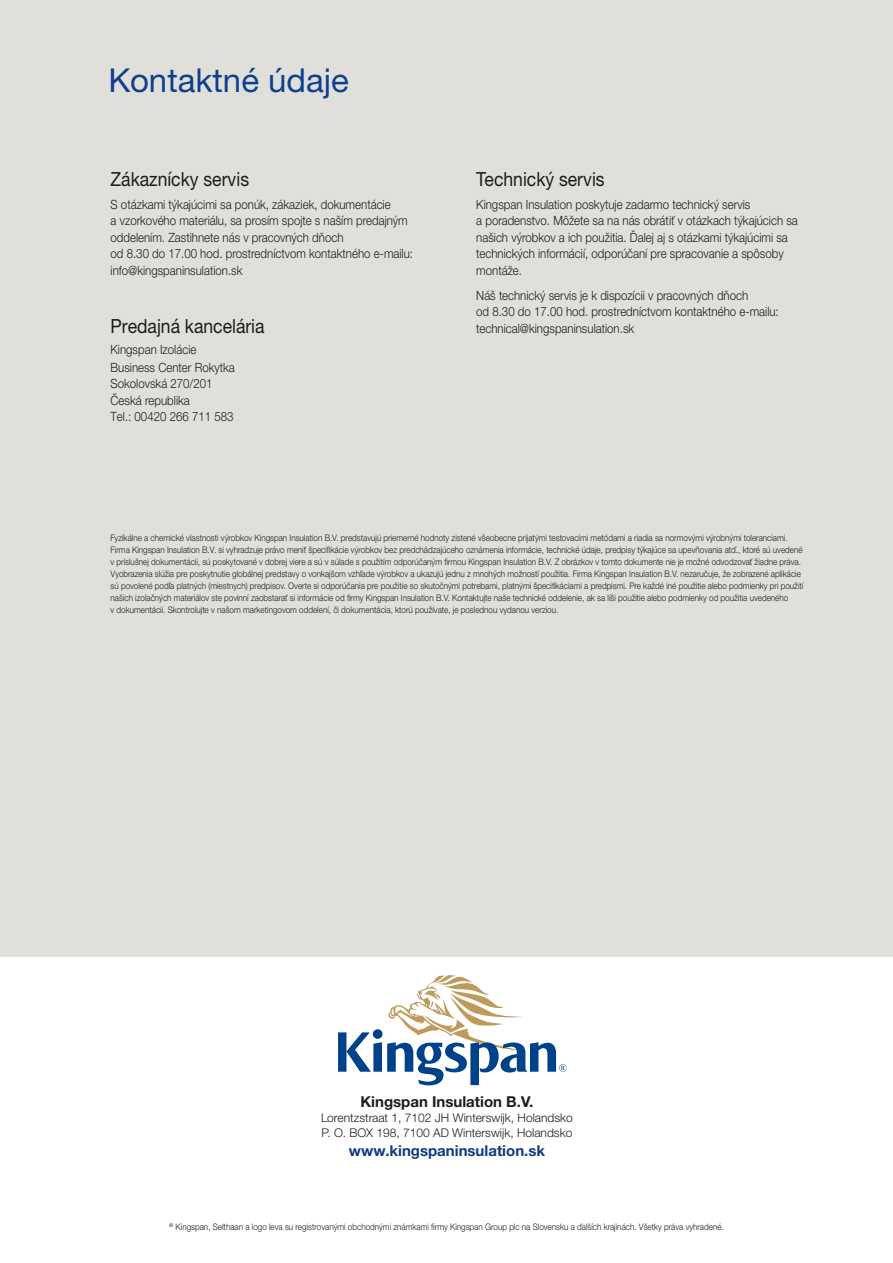
<style>
.page{position:relative;width:893px;height:1263px;background:#fff}
.page>*{position:absolute;margin:0;border:0;box-sizing:border-box;transform-origin:0 0}
.t1{font:33px "Helvetica Neue LTW1 G";color:#0f408e}
.t2{font:19.5px "Helvetica Neue LTW1 G";color:#1d1d1b;scale:.9 1}
.t3{font:700 15px "Helvetica Neue LTW1 G";color:#0e3b83}
.t4{font:700 15px "Helvetica Neue LTW1 G";color:#1d1d1b}
.t5{font:300 12.75px/16.5px "Helvetica Neue LTW1 G";color:#1d1d1b;scale:.9 1}
.t6{font:300 12px/15px "Helvetica Neue LTW1 G";color:#1d1d1b}
.t7{font:300 9px/12px "Helvetica Neue LTW1 G";color:#1d1d1b;scale:.9 1}
</style>
<div class="page">
<div style="left:0;top:0;width:893px;height:957px;background:#e0dfda"></div>
<svg style="left:338px;top:975px;width:228px;height:110px"></svg>
<h1 class="t1" style="left:108px;top:59px;width:242px">Kontaktné údaje</h1>
<h2 class="t2" style="left:111px;top:167px;width:155px">Zákaznícky servis</h2>
<p class="t5" style="left:111px;top:196px;width:338px">S otázkami týkajúcimi sa ponúk, zákaziek, dokumentácie<br>a vzorkového materiálu, sa prosím spojte s naším predajným oddelením. Zastihnete nás v pracovných dňoch<br>od 8.30 do 17.00 hod. prostredníctvom kontaktného e-mailu: info@kingspaninsulation.sk</p>
<h2 class="t2" style="left:111px;top:314px;width:173px">Predajná kancelária</h2>
<h3 class="t5" style="left:111px;top:341px;width:140px">Kingspan Izolácie<br>Business Center Rokytka<br>Sokolovská 270/201<br>Česká republika<br>Tel.: 00420 266 711 583</h3>
<h2 class="t2" style="left:476px;top:167px;width:144px">Technický servis</h2>
<p class="t5" style="left:476px;top:196px;width:359px">Kingspan Insulation poskytuje zadarmo technický servis<br>a poradenstvo. Môžete sa na nás obrátiť v otázkach týkajúcich sa našich výrobkov a ich použitia. Ďalej aj s otázkami týkajúcimi sa technických informácií, odporúčaní pre spracovanie a spôsoby montáže.</p>
<h3 class="t5" style="left:476px;top:287px;width:338px">Náš technický servis je k dispozícii v pracovných dňoch<br>od 8.30 do 17.00 hod. prostredníctvom kontaktného e-mailu: technical@kingspaninsulation.sk</h3>
<p class="t7" style="left:111px;top:531px;width:771px">Fyzikálne a chemické vlastnosti výrobkov Kingspan Insulation B.V. predstavujú priemerné hodnoty zistené všeobecne prijatými testovacími metódami a riadia sa normovými výrobnými toleranciami.<br>Firma Kingspan Insulation B.V. si vyhradzuje právo meniť špecifikácie výrobkov bez predchádzajúceho oznámenia informácie, technické údaje, predpisy týkajúce sa upevňovania atď., ktoré sú uvedené v príslušnej dokumentácii, sú poskytované v dobrej viere a sú v súlade s použitím odporúčaným firmou Kingspan Insulation B.V. Z obrázkov v tomto dokumente nie je možné odvodzovať žiadne práva.<br>Vyobrazenia slúžia pre poskytnutie globálnej predstavy o vonkajšom vzhľade výrobkov a ukazujú jednu z mnohých možností použitia. Firma Kingspan Insulation B.V. nezaručuje, že zobrazené aplikácie sú povolené podľa platných (miestnych) predpisov. Overte si odporúčania pre použitie so skutočnými potrebami, platnými špecifikáciami a predpismi. Pre každé iné použitie alebo podmienky pri použití našich izolačných materiálov ste povinní zaobstarať si informácie od firmy Kingspan Insulation B.V. Kontaktujte naše technické oddelenie, ak sa líši použitie alebo podmienky od použitia uvedeného<br>v dokumentácii. Skontrolujte v našom marketingovom oddelení, či dokumentácia, ktorú používate, je poslednou vydanou verziou.</p>
<h3 class="t4" style="left:360px;top:1092px;width:174px">Kingspan Insulation B.V.</h3>
<h3 class="t6" style="left:321px;top:1110px;width:253px">Lorentzstraat 1, 7102 JH Winterswijk, Holandsko<br>P. O. BOX 198, 7100 AD Winterswijk, Holandsko</h3>
<h3 class="t3" style="left:349px;top:1142px;width:198px">www.kingspaninsulation.sk</h3>
<p class="t7" style="left:169px;top:1220px;width:618px"><sup>®</sup> Kingspan, Selthaan a logo leva su registrovanými obchodnými známkami firmy Kingspan Group plc na Slovensku a ďalších krajinách. Všetky práva vyhradené.</p>
</div>
